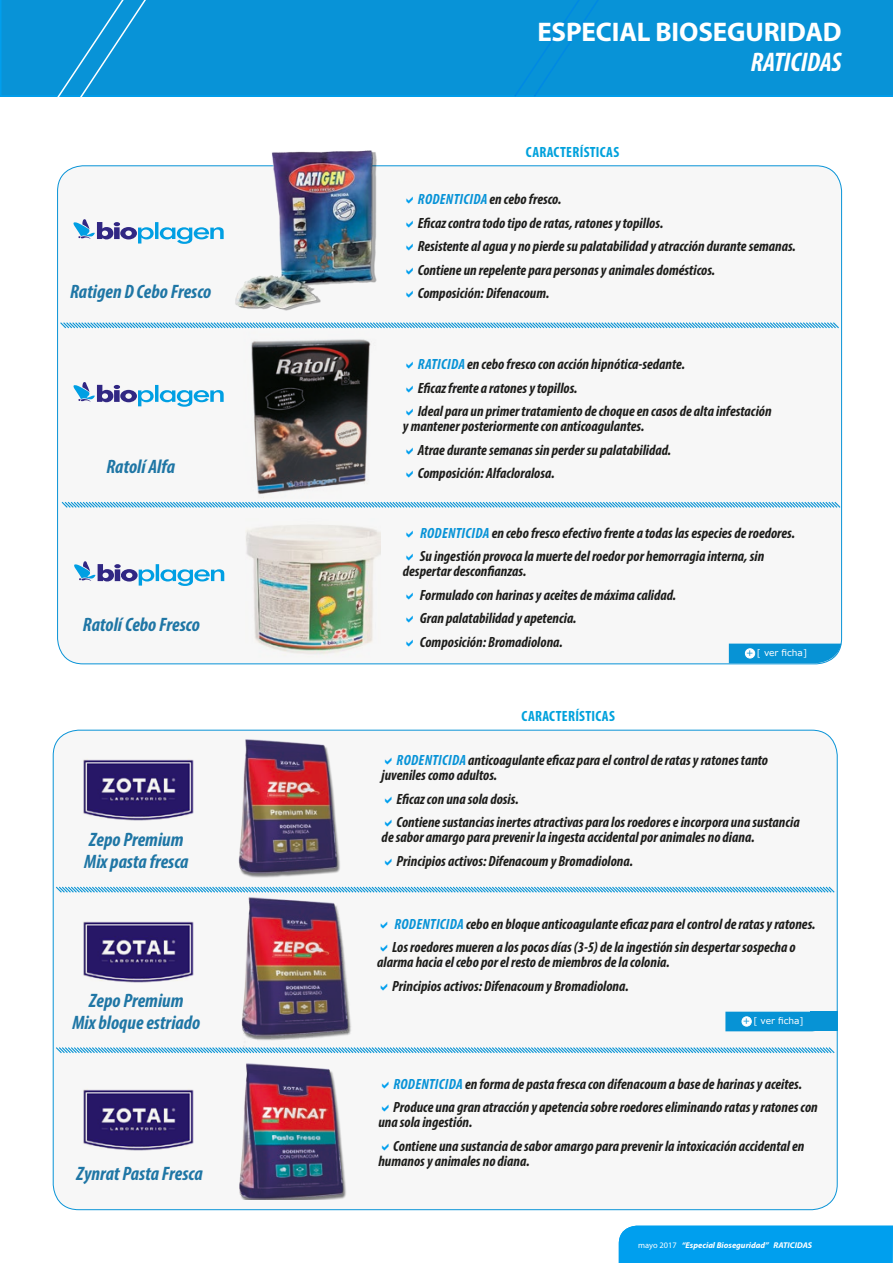
<style>
.page{position:relative;width:893px;height:1263px;background:#fff}
.page>*{position:absolute;margin:0;border:0;box-sizing:border-box;transform-origin:0 0}
.t1{font:700 27px "Myriad Pro";letter-spacing:-.005em;color:#fff}
.t2{font:italic 700 condensed 27px "Myriad Pro";letter-spacing:-.005em;color:#fff}
.t3{font:italic 700 condensed 19.5px/21.8px "Myriad Pro";color:#1f76a5}
.t4{font:italic 700 condensed 14.85px/23.5px "Myriad Pro";color:#1d1d1b}
.t5{font:700 condensed 14.85px "Myriad Pro";letter-spacing:.02em;color:#00a1dc}
.t6{font:9px "MS Reference Sans Serif";color:#fff}
.t7{font:italic 700 8.4px "Myriad Pro";color:#fff}
.s1{color:#0893d7}
.s2{color:#0793d5}
.s3{font-weight:400;font-style:normal}
</style>
<div class="page">
<div style="left:0;top:0;width:893px;height:97px;background:#0893d7"></div>
<div style="left:513px;top:0;width:88px;height:97px;background:#0893d7"></div>
<svg style="left:56px;top:0;width:94px;height:97px;background:#1197d8"></svg>
<div style="left:58px;top:166px;width:784px;height:498px;background:#f7f7f7;border-radius:26px"></div>
<svg style="left:60px;top:322px;width:779px;height:7px"></svg>
<svg style="left:61px;top:501px;width:781px;height:8px"></svg>
<img style="left:225px;top:150px;width:167px;height:161px">
<img style="left:231px;top:322px;width:166px;height:183px">
<img style="left:246px;top:525px;width:135px;height:129px">
<div style="left:619px;top:1226px;width:274px;height:37px;background:#009fee"></div>
<svg style="left:73px;top:219px;width:151px;height:25px"></svg>
<svg style="left:73px;top:382px;width:151px;height:25px"></svg>
<svg style="left:74px;top:561px;width:150px;height:25px"></svg>
<div style="left:53px;top:730px;width:784px;height:480px;background:#f7f7f7;border-radius:26px"></div>
<svg style="left:56px;top:886px;width:779px;height:7px"></svg>
<svg style="left:56px;top:1047px;width:779px;height:6px;background:#89c9e7"></svg>
<img style="left:215px;top:729px;width:139px;height:149px">
<img style="left:83px;top:759px;width:111px;height:62px">
<img style="left:83px;top:921px;width:111px;height:62px">
<img style="left:83px;top:1089px;width:111px;height:62px">
<img style="left:232px;top:886px;width:128px;height:164px">
<img style="left:224px;top:1043px;width:128px;height:157px">
<div style="left:725px;top:1012px;width:86px;height:19px;background:#0793d5"></div>
<div style="left:742px;top:1017px;width:9px;height:9px;background:#fff;border-radius:50%"></div>
<div style="left:741px;top:1016px;width:11px;height:10px;border:1px solid #fff;border-radius:50%"></div>
<div style="left:811px;top:1012px;width:27px;height:19px;background:#0793d5"></div>
<svg style="left:729px;top:644px;width:112px;height:19px;background:#1398d7"></svg>
<div style="left:745px;top:649px;width:10px;height:9px;background:#fff;border-radius:50%"></div>
<div style="left:745px;top:648px;width:10px;height:10px;border:1px solid #fff;border-radius:50%"></div>
<h2 class="t3" style="left:70px;top:280px;width:143px">Ratigen D Cebo Fresco</h2>
<h2 class="t3" style="left:106px;top:455px;width:70px">Ratolí Alfa</h2>
<h2 class="t3" style="left:83px;top:613px;width:118px">Ratolí Cebo Fresco</h2>
<h2 class="t3" style="left:84px;top:828px;width:106px">Zepo Premium<br>Mix pasta fresca</h2>
<h2 class="t3" style="left:72px;top:989px;width:129px;text-align:center">Zepo Premium<br>Mix bloque estriado</h2>
<h2 class="t3" style="left:76px;top:1162px;width:128px">Zynrat Pasta Fresca</h2>
<h1 class="t1" style="left:537px;top:14px;width:306px">ESPECIAL BIOSEGURIDAD</h1>
<h1 class="t2" style="left:751px;top:45px;width:92px">RATICIDAS</h1>
<p class="t5" style="left:526px;top:143px;width:95px">CARACTERÍSTICAS</p>
<p class="t4" style="left:418px;top:187px;width:380px"><span class="s1">RODENTICIDA</span> en cebo fresco.<br>Eficaz contra todo tipo de ratas, ratones y topillos.<br>Resistente al agua y no pierde su palatabilidad y atracción durante semanas.<br>Contiene un repelente para personas y animales domésticos.<br>Composición: Difenacoum.</p>
<p class="t4" style="left:418px;top:352px;width:355px"><span class="s1">RATICIDA</span> en cebo fresco con acción hipnótica-sedante.<br>Eficaz frente a ratones y topillos.<br>Ideal para un primer tratamiento de choque en casos de alta infestación</p>
<p class="t4" style="left:418px;top:414px;width:255px;text-indent:-15px">y mantener posteriormente con anticoagulantes.<br>Atrae durante semanas sin perder su palatabilidad.<br>Composición: Alfacloralosa.</p>
<p class="t4" style="left:420px;top:521px;width:377px"><span class="s1">RODENTICIDA</span> en cebo fresco efectivo frente a todas las especies de roedores.<br>Su ingestión provoca la muerte del roedor por hemorragia interna, sin</p>
<p class="t4" style="left:420px;top:559px;width:258px;text-indent:-17px">despertar desconfianzas.<br>Formulado con harinas y aceites de máxima calidad.<br>Gran palatabilidad y apetencia.<br>Composición: Bromadiolona.</p>
<p class="t6" style="left:746px;top:647px;width:62px"><span class="s2">+</span> [ ver ficha]</p>
<p class="t5" style="left:522px;top:707px;width:95px">CARACTERÍSTICAS</p>
<p class="t4" style="left:382px;top:752px;width:388px;line-height:15px;text-indent:15px"><span class="s1">RODENTICIDA</span> anticoagulante eficaz para el control de ratas y ratones tanto juveniles como adultos.</p>
<p class="t4" style="left:396px;top:786px;width:405px">Eficaz con una sola dosis.<br>Contiene sustancias inertes atractivas para los roedores e incorpora una sustancia</p>
<p class="t4" style="left:396px;top:825px;width:360px;text-indent:-15px">de sabor amargo para prevenir la ingesta accidental por animales no diana.<br>Principios activos: Difenacoum y Bromadiolona.</p>
<p class="t4" style="left:392px;top:912px;width:425px"><span class="s1">RODENTICIDA</span> cebo en bloque anticoagulante eficaz para el control de ratas y ratones.<br>Los roedores mueren a los pocos días (3-5) de la ingestión sin despertar sospecha o</p>
<p class="t4" style="left:392px;top:950px;width:279px;text-indent:-15px">alarma hacia el cebo por el resto de miembros de la colonia.<br>Principios activos: Difenacoum y Bromadiolona.</p>
<p class="t6" style="left:743px;top:1015px;width:62px"><span class="s2">+</span> [ ver ficha]</p>
<p class="t4" style="left:393px;top:1072px;width:426px"><span class="s1">RODENTICIDA</span> en forma de pasta fresca con difenacoum a base de harinas y aceites.<br>Produce una gran atracción y apetencia sobre roedores eliminando ratas y ratones con</p>
<p class="t4" style="left:393px;top:1110px;width:413px;text-indent:-15px">una sola ingestión.<br>Contiene una sustancia de sabor amargo para prevenir la intoxicación accidental en</p>
<p class="t4" style="left:378px;top:1149px;width:153px">humanos y animales no diana.</p>
<p class="t7" style="left:638px;top:1239px;width:175px"><span class="s3">mayo 2017</span> “Especial Bioseguridad” RATICIDAS</p>
</div>
